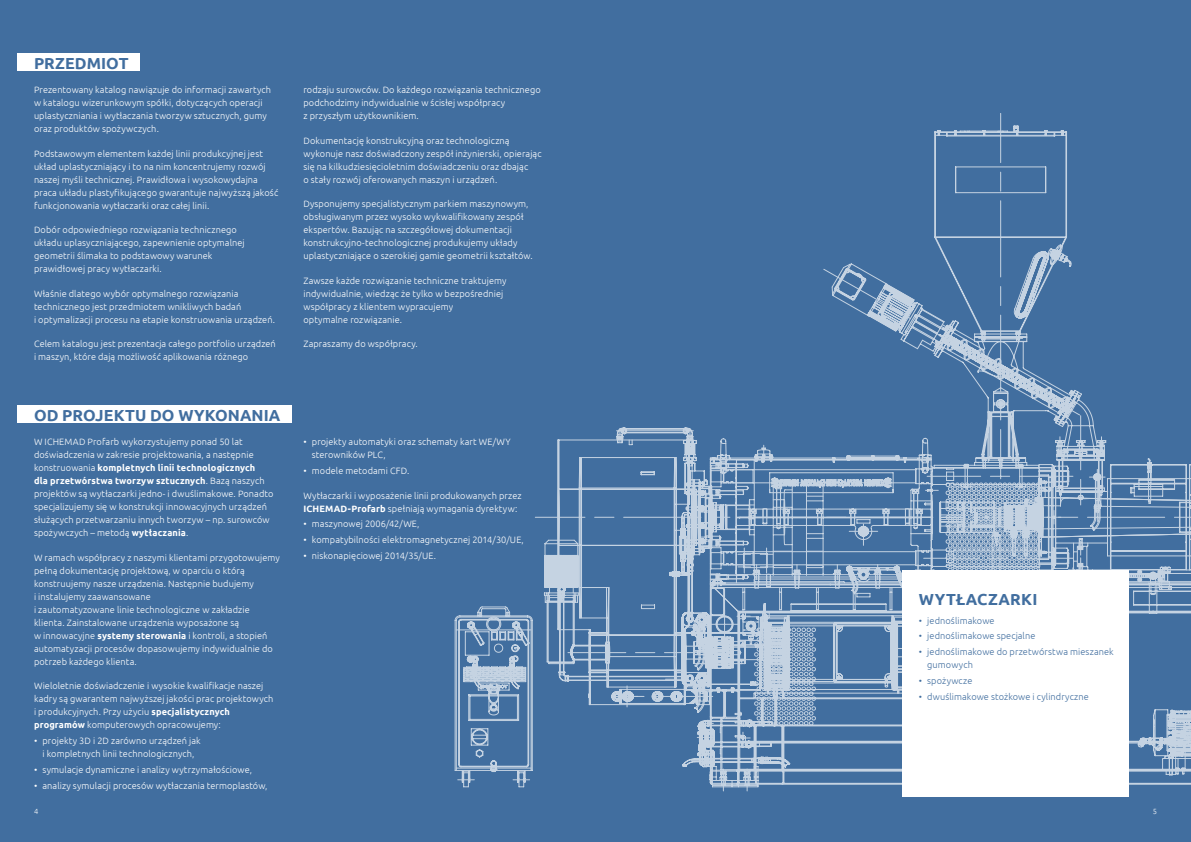
<style>
.page{position:relative;width:1191px;height:842px;background:#fff}
.page>*{position:absolute;margin:0;border:0;box-sizing:border-box;transform-origin:0 0}
.naglowek_01_SREBRNY{font:700 16px "Ubuntu";letter-spacing:.005em;color:#416e9f}
.naglowek_04{font:700 16px "Ubuntu";letter-spacing:.025em;color:#416e9f}
.body_01_bialy{font:300 9.2px/13px "Ubuntu";letter-spacing:.01em;color:#fff}
.t1{font:300 9.2px/13px "Ubuntu";letter-spacing:.01em;color:#416e9f}
.PAGINA_prawa{font:300 7.5px "Ubuntu";color:#fff}
.PAGINA{font:300 7.5px "Ubuntu";color:#fff}
.s1{font-weight:700}
</style>
<div class="page">
<div style="left:0;top:0;width:595px;height:842px;background:#416e9f"></div>
<div style="left:595px;top:0;width:596px;height:842px;background:#416e9f"></div>
<svg style="left:457px;top:113px;width:610px;height:667px"></svg>
<svg style="left:613px;top:251px;width:578px;height:540px"></svg>
<div style="left:901px;top:570px;width:227px;height:227px;background:#fff"></div>
<div style="left:17px;top:406px;width:275px;height:17px;background:#fff"></div>
<div style="left:17px;top:54px;width:123px;height:17px;background:#fff"></div>
<p class="naglowek_01_SREBRNY" style="left:34px;top:54px;width:96px">PRZEDMIOT</p>
<p class="body_01_bialy" style="left:34px;top:83px;width:238px">Prezentowany katalog nawiązuje do informacji zawartych w katalogu wizerunkowym spółki, dotyczących operacji uplastyczniania i wytłaczania tworzyw sztucznych, gumy oraz produktów spożywczych.</p>
<p class="body_01_bialy" style="left:34px;top:147px;width:246px">Podstawowym elementem każdej linii produkcyjnej jest układ uplastyczniający i to na nim koncentrujemy rozwój naszej myśli technicznej. Prawidłowa i wysokowydajna praca układu plastyfikującego gwarantuje najwyższą jakość funkcjonowania wytłaczarki oraz całej linii.</p>
<p class="body_01_bialy" style="left:34px;top:223px;width:212px">Dobór odpowiedniego rozwiązania technicznego układu uplasyczniającego, zapewnienie optymalnej geometrii ślimaka to podstawowy warunek prawidłowej pracy wytłaczarki.</p>
<p class="body_01_bialy" style="left:34px;top:286px;width:242px">Właśnie dlatego wybór optymalnego rozwiązania technicznego jest przedmiotem wnikliwych badań<br>i optymalizacji procesu na etapie konstruowania urządzeń.</p>
<p class="body_01_bialy" style="left:34px;top:337px;width:243px">Celem katalogu jest prezentacja całego portfolio urządzeń i maszyn, które dają możliwość aplikowania różnego</p>
<p class="naglowek_01_SREBRNY" style="left:34px;top:406px;width:248px">OD PROJEKTU DO WYKONANIA</p>
<p class="body_01_bialy" style="left:34px;top:435px;width:241px">W ICHEMAD Profarb wykorzystujemy ponad 50 lat doświadczenia w zakresie projektowania, a następnie konstruowania <span class="s1">kompletnych linii technologicznych<br>dla przetwórstwa tworzyw sztucznych</span>. Bazą naszych projektów są wytłaczarki jedno- i dwuślimakowe. Ponadto specjalizujemy się w konstrukcji innowacyjnych urządzeń służących przetwarzaniu innych tworzyw – np. surowców spożywczych – metodą <span class="s1">wytłaczania</span>.</p>
<p class="body_01_bialy" style="left:34px;top:551px;width:247px">W ramach współpracy z naszymi klientami przygotowujemy pełną dokumentację projektową, w oparciu o którą konstruujemy nasze urządzenia. Następnie budujemy<br>i instalujemy zaawansowane<br>i zautomatyzowane linie technologiczne w zakładzie klienta. Zainstalowane urządzenia wyposażone są<br>w innowacyjne <span class="s1">systemy sterowania</span> i kontroli, a stopień automatyzacji procesów dopasowujemy indywidualnie do potrzeb każdego klienta.</p>
<p class="body_01_bialy" style="left:34px;top:679px;width:241px">Wieloletnie doświadczenie i wysokie kwalifikacje naszej kadry są gwarantem najwyższej jakości prac projektowych i produkcyjnych. Przy użyciu <span class="s1">specjalistycznych programów</span> komputerowych opracowujemy:</p>
<p class="body_01_bialy" style="left:34px;top:734px;width:168px;text-align:center">• projekty 3D i 2D zarówno urządzeń jak i kompletnych linii technologicznych,</p>
<p class="body_01_bialy" style="left:34px;top:763px;width:219px">• symulacje dynamiczne i analizy wytrzymałościowe,</p>
<p class="body_01_bialy" style="left:34px;top:778px;width:235px">• analizy symulacji procesów wytłaczania termoplastów,</p>
<p class="body_01_bialy" style="left:303px;top:83px;width:239px">rodzaju surowców. Do każdego rozwiązania technicznego podchodzimy indywidualnie w ścisłej współpracy<br>z przyszłym użytkownikiem.</p>
<p class="body_01_bialy" style="left:303px;top:134px;width:240px">Dokumentację konstrukcyjną oraz technologiczną wykonuje nasz doświadczony zespół inżynierski, opierając się na kilkudziesięcioletnim doświadczeniu oraz dbając<br>o stały rozwój oferowanych maszyn i urządzeń.</p>
<p class="body_01_bialy" style="left:303px;top:197px;width:231px">Dysponujemy specjalistycznym parkiem maszynowym, obsługiwanym przez wysoko wykwalifikowany zespół ekspertów. Bazując na szczegółowej dokumentacji konstrukcyjno-technologicznej produkujemy układy uplastyczniające o szerokiej gamie geometrii kształtów.</p>
<p class="body_01_bialy" style="left:303px;top:273px;width:204px">Zawsze każde rozwiązanie techniczne traktujemy indywidualnie, wiedząc że tylko w bezpośredniej współpracy z klientem wypracujemy<br>optymalne rozwiązanie.</p>
<p class="body_01_bialy" style="left:303px;top:337px;width:116px">Zapraszamy do współpracy.</p>
<p class="body_01_bialy" style="left:312px;top:435px;width:200px;text-indent:-9px">• projekty automatyki oraz schematy kart WE/WY sterowników PLC,</p>
<p class="body_01_bialy" style="left:303px;top:464px;width:107px">• modele metodami CFD.</p>
<p class="body_01_bialy" style="left:303px;top:488px;width:220px">Wytłaczarki i wyposażenie linii produkowanych przez<br><span class="s1">ICHEMAD-Profarb</span> spełniają wymagania dyrektyw:</p>
<p class="body_01_bialy" style="left:303px;top:517px;width:118px">• maszynowej 2006/42/WE,</p>
<p class="body_01_bialy" style="left:303px;top:533px;width:222px">• kompatybilności elektromagnetycznej 2014/30/UE,</p>
<p class="body_01_bialy" style="left:303px;top:549px;width:134px">• niskonapięciowej 2014/35/UE.</p>
<p class="naglowek_04" style="left:918px;top:589px;width:120px">WYTŁACZARKI</p>
<p class="t1" style="left:918px;top:614px;width:77px">• jednoślimakowe</p>
<p class="t1" style="left:918px;top:629px;width:118px">• jednoślimakowe specjalne</p>
<p class="t1" style="left:927px;top:645px;width:188px;text-indent:-9px">• jednoślimakowe do przetwórstwa mieszanek gumowych</p>
<p class="t1" style="left:918px;top:674px;width:55px">• spożywcze</p>
<p class="t1" style="left:918px;top:690px;width:172px">• dwuślimakowe stożkowe i cylindryczne</p>
<p class="PAGINA_prawa" style="left:34px;top:807px;width:6px">4</p>
<p class="PAGINA" style="left:1152px;top:807px;width:6px">5</p>
</div>
